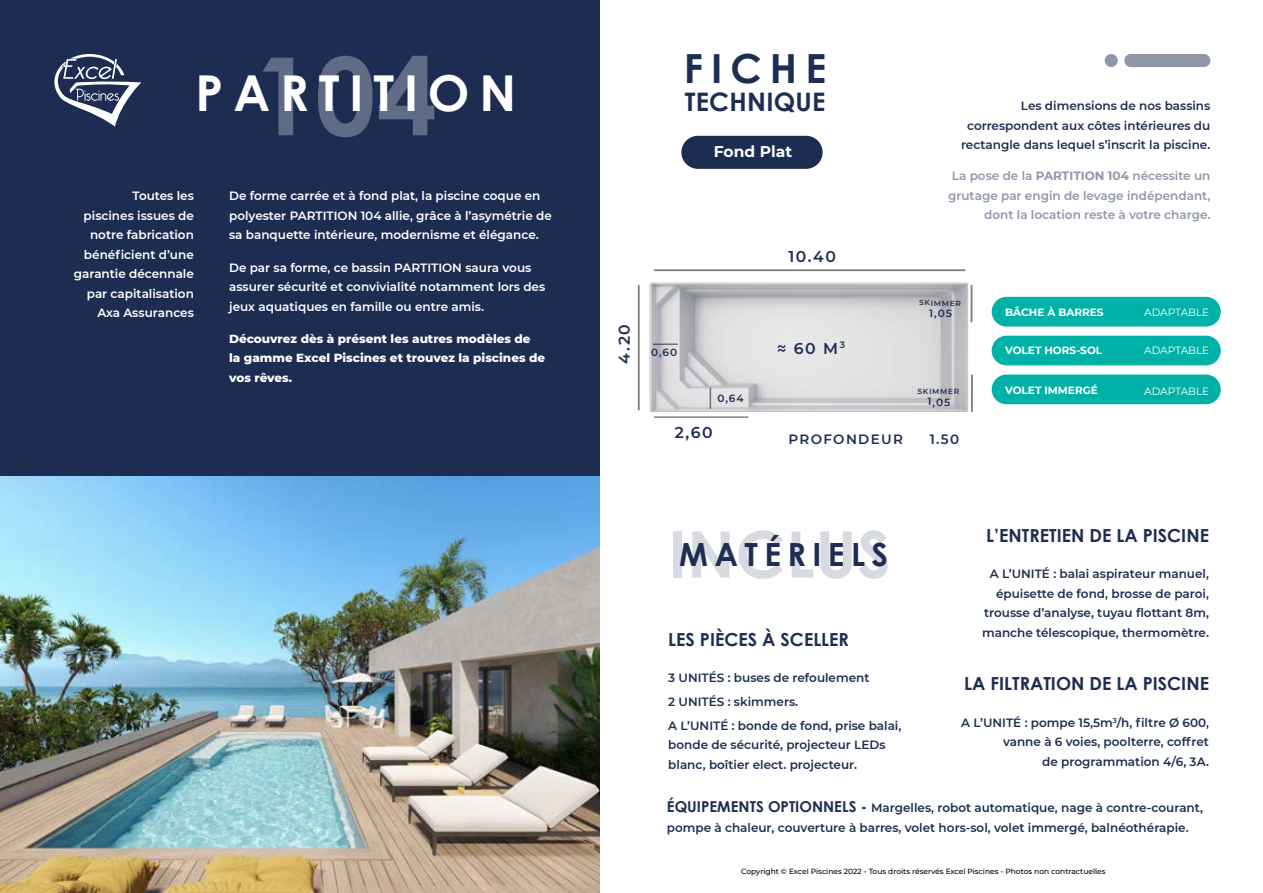
<style>
.page{position:relative;width:1263px;height:893px;background:#fff}
.page>*{position:absolute;margin:0;border:0;box-sizing:border-box;transform-origin:0 0}
.t1{font:700 108px "Century Gothic";color:#fff}
.t2{font:700 64.35px "Century Gothic";letter-spacing:.01em;color:#1e2e52}
.t3{font:700 49.5px "Century Gothic";letter-spacing:.2em;color:#fff}
.t4{font:700 40.2px "Century Gothic";letter-spacing:.2em;color:#1e2e52}
.t5{font:700 31.95px "Century Gothic";letter-spacing:.2em;color:#1e2e52}
.t6{font:700 25.5px "Century Gothic";letter-spacing:.01em;color:#1e2e52}
.t7{font:700 18px "Century Gothic";color:#1e2e52}
.t8{font:600 15.6px "Montserrat";letter-spacing:.1em;color:#1e2e52}
.t9{font:700 15.6px "Montserrat";color:#fff}
.t10{font:600 13.5px "Montserrat";letter-spacing:.1em;color:#1e2e52}
.t11{font:600 12px/19.5px "Montserrat";color:#1e2e52;text-align:right}
.t12{font:600 12px/19.5px "Montserrat";color:#fff}
.t13{font:800 12px/19.5px "Montserrat";color:#fff}
.t14{font:700 10.5px "Montserrat";color:#fff}
.t15{font:10.5px "Montserrat";color:#fff}
.t16{font:600 10.5px "Montserrat";color:#1e2e52}
.t17{font:500 7.5px "Montserrat";color:#000}
.t18{font:600 7.5px "Montserrat";color:#1e2e52}
.s1{font-weight:700}
.s2{font-family:"Century Gothic";font-weight:700;font-size:15px}
</style>
<div class="page">
<img style="left:649px;top:269px;width:324px;height:149px">
<div style="left:0;top:0;width:599px;height:893px;background:#1d2d52"></div>
<img style="left:0;top:476px;width:599px;height:417px">
<div style="left:681px;top:136px;width:142px;height:33px;background:#1d2d52;border-radius:17px"></div>
<div style="left:1124px;top:54px;width:86px;height:13px;background:#8e96a8;border-radius:7px"></div>
<svg style="left:1105px;top:54px;width:13px;height:13px"></svg>
<svg style="left:54px;top:54px;width:87px;height:73px"></svg>
<hr style="left:654px;top:269px;width:311px;height:2px;background:#000">
<hr style="left:638px;top:285px;width:2px;height:125px;background:#000">
<div style="left:992px;top:375px;width:229px;height:29px;background:#00b1a8;border-radius:15px"></div>
<div style="left:992px;top:336px;width:229px;height:29px;background:#00b1a8;border-radius:15px"></div>
<div style="left:992px;top:297px;width:229px;height:30px;background:#00b1a8;border-radius:15px"></div>
<hr style="left:970px;top:285px;width:2px;height:37px;background:#000">
<hr style="left:971px;top:375px;width:2px;height:37px;background:#000">
<hr style="left:653px;top:343px;width:25px;height:2px;background:#000">
<svg style="left:710px;top:388px;width:1px;height:21px"></svg>
<hr style="left:654px;top:416px;width:94px;height:2px;background:#000">
<h1 class="t1" style="left:253px;top:28px;width:186px">104</h1>
<h3 class="t3" style="left:196px;top:62px;width:322px">PARTITION</h3>
<p class="t12" style="left:74px;top:186px;width:122px;text-align:right">Toutes les<br>piscines issues de notre fabrication bénéficient d’une garantie décennale par capitalisation<br>Axa Assurances</p>
<p class="t12" style="left:229px;top:186px;width:324px">De forme carrée et à fond plat, la piscine coque en polyester PARTITION 104 allie, grâce à l’asymétrie de sa banquette intérieure, modernisme et élégance.</p>
<p class="t12" style="left:229px;top:257px;width:318px">De par sa forme, ce bassin PARTITION saura vous assurer sécurité et convivialité notamment lors des jeux aquatiques en famille ou entre amis.</p>
<p class="t13" style="left:229px;top:328px;width:318px">Découvrez dès à présent les autres modèles de<br>la gamme Excel Piscines et trouvez la piscines de vos rêves.</p>
<h3 class="t8" style="left:613px;top:364px;width:41px;rotate:-90deg">4.20</h3>
<h3 class="t4" style="left:684px;top:43px;width:144px">FICHE</h3>
<h3 class="t6" style="left:685px;top:85px;width:142px">TECHNIQUE</h3>
<h3 class="t9" style="left:714px;top:140px;width:80px">Fond Plat</h3>
<p class="t16" style="left:651px;top:345px;width:28px">0,60</p>
<p class="t16" style="left:717px;top:390px;width:28px">0,64</p>
<h3 class="t8" style="left:788px;top:245px;width:49px">10.40</h3>
<h3 class="t8" style="left:777px;top:337px;width:69px">≈ 60 M<sup>3</sup></h3>
<p class="t11" style="left:961px;top:96px;width:251px">Les dimensions de nos bassins correspondent aux côtes intérieures du rectangle dans lequel s’inscrit la piscine.</p>
<p class="t11" style="left:948px;top:166px;width:264px">La pose de la <span class="s1">PARTITION 104</span> nécessite un grutage par engin de levage indépendant, dont la location reste à votre charge.</p>
<p class="t18" style="left:919px;top:297px;width:43px;rotate:1deg">SKIMMER</p>
<p class="t16" style="left:929px;top:306px;width:24px;rotate:1deg">1,05</p>
<p class="t18" style="left:917px;top:386px;width:43px;rotate:1deg">SKIMMER</p>
<p class="t16" style="left:928px;top:394px;width:24px;rotate:1deg">1,05</p>
<p class="t14" style="left:1005px;top:304px;width:100px">BÂCHE À BARRES</p>
<p class="t15" style="left:1144px;top:305px;width:67px">ADAPTABLE</p>
<p class="t14" style="left:1005px;top:343px;width:99px">VOLET HORS-SOL</p>
<p class="t15" style="left:1144px;top:344px;width:67px">ADAPTABLE</p>
<p class="t14" style="left:1005px;top:383px;width:94px">VOLET IMMERGÉ</p>
<p class="t15" style="left:1144px;top:384px;width:67px">ADAPTABLE</p>
<h3 class="t8" style="left:675px;top:421px;width:39px">2,60</h3>
<p class="t10" style="left:788px;top:429px;width:116px">PROFONDEUR</p>
<p class="t10" style="left:930px;top:429px;width:31px">1.50</p>
<h2 class="t2" style="left:668px;top:514px;width:224px">INCLUS</h2>
<h3 class="t5" style="left:679px;top:534px;width:211px">MATÉRIELS</h3>
<h3 class="t7" style="left:668px;top:628px;width:182px">LES PIÈCES À SCELLER</h3>
<p class="t11" style="left:668px;top:666px;width:235px;line-height:23.7px;text-align:left">3 UNITÉS : buses de refoulement<br>2 UNITÉS : skimmers.<br>A L’UNITÉ : bonde de fond, prise balai,</p>
<p class="t11" style="left:668px;top:735px;width:219px;text-align:left">bonde de sécurité, projecteur LEDs blanc, boîtier elect. projecteur.</p>
<h3 class="t7" style="left:986px;top:524px;width:224px">L’ENTRETIEN DE LA PISCINE</h3>
<p class="t11" style="left:982px;top:564px;width:228px">A L’UNITÉ : balai aspirateur manuel, épuisette de fond, brosse de paroi, trousse d’analyse, tuyau flottant 8m, manche télescopique, thermomètre.</p>
<h3 class="t7" style="left:964px;top:672px;width:246px">LA FILTRATION DE LA PISCINE</h3>
<p class="t11" style="left:961px;top:712px;width:249px">A L’UNITÉ : pompe 15,5m<sup>3</sup>/h, filtre Ø 600, vanne à 6 voies, poolterre, coffret<br>de programmation 4/6, 3A.</p>
<p class="t11" style="left:667px;top:798px;width:538px;text-align:left"><span class="s2">ÉQUIPEMENTS OPTIONNELS -</span> Margelles, robot automatique, nage à contre-courant, pompe à chaleur, couverture à barres, volet hors-sol, volet immergé, balnéothérapie.</p>
<p class="t17" style="left:741px;top:866px;width:366px">Copyright © Excel Piscines 2022 - Tous droits réservés Excel Piscines - Photos non contractuelles</p>
</div>
